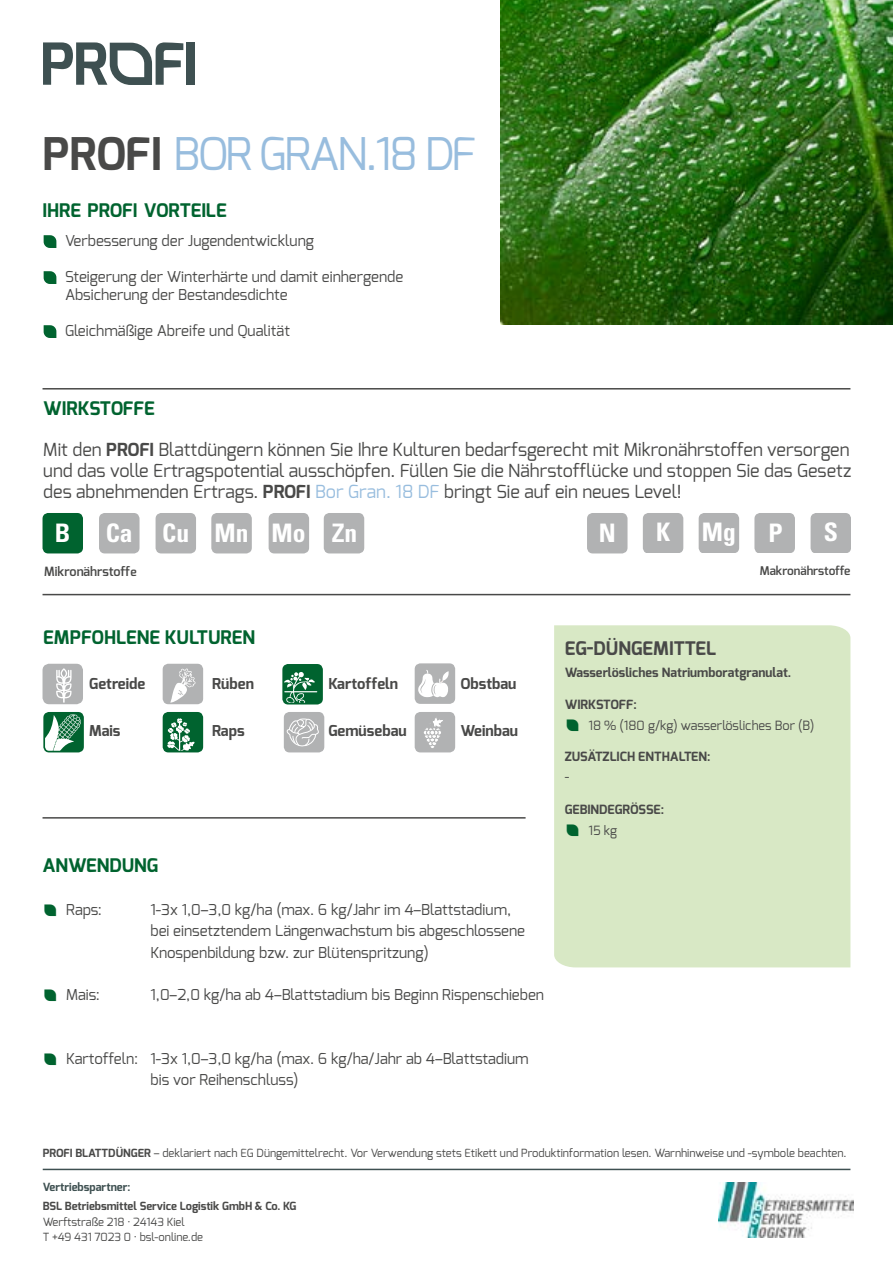
<style>
.page{position:relative;width:893px;height:1263px;background:#fff}
.page>*{position:absolute;margin:0;border:0;box-sizing:border-box;transform-origin:0 0}
.t1{font:45px "Exo";letter-spacing:-.05em;color:#98bdde}
.t2{font:700 condensed 25.5px "Univers";color:#fff}
.t3{font:700 18.75px "Exo";color:#00632f}
.t4{font:700 18.75px "Exo";color:#494948}
.t5{font:18px/21px "Exo";color:#494948;text-align:justify}
.t6{font:15px/21.3px "Exo";color:#494948}
.t7{font:700 15px "Exo";color:#494948}
.t8{font:700 12.75px "Exo";color:#494948}
.t9{font:12.75px "Exo";color:#494948}
.t10{font:600 12.75px "Exo";color:#494948}
.t11{font:600 12px "Exo";color:#494948}
.t12{font:11.25px/15.9px "Exo";color:#494948}
.t13{font:700 11.25px "Exo";letter-spacing:-.005em;color:#494948}
.t14{font:700 11.25px "Exo";color:#3e5051}
.s1{font-weight:700;color:#494948}
.s2{color:#00632f}
.s3{font-weight:700}
.s4{color:#98bdde}
.s5{font-size:12px}
</style>
<div class="page">
<hr style="left:43px;top:1169px;width:807px;height:1px;background:#3e5051">
<div style="left:187px;top:42px;width:8px;height:43px;background:#3e5051"></div>
<svg style="left:43px;top:42px;width:140px;height:43px"></svg>
<img style="left:719px;top:1182px;width:135px;height:55px">
<div style="left:554px;top:625px;width:296px;height:342px;background:#d8e8c5"></div>
<hr style="left:43px;top:388px;width:807px;height:1px;background:#494948">
<hr style="left:43px;top:594px;width:807px;height:1px;background:#494948">
<hr style="left:43px;top:817px;width:483px;height:2px;background:#494948">
<svg style="left:43px;top:235px;width:14px;height:13px"></svg>
<svg style="left:43px;top:271px;width:14px;height:13px"></svg>
<svg style="left:43px;top:325px;width:14px;height:13px"></svg>
<img style="left:501px;top:0;width:392px;height:324px">
<div style="left:644px;top:514px;width:38px;height:39px;background:#b1b2b3;border-radius:5px"></div>
<div style="left:643px;top:513px;width:40px;height:40px;border:2px solid #b1b2b3;border-radius:5px"></div>
<div style="left:699px;top:514px;width:39px;height:39px;background:#b1b2b3;border-radius:5px"></div>
<div style="left:699px;top:513px;width:40px;height:40px;border:2px solid #b1b2b3;border-radius:5px"></div>
<div style="left:811px;top:514px;width:39px;height:39px;background:#b1b2b3;border-radius:5px"></div>
<div style="left:811px;top:513px;width:39px;height:40px;border:2px solid #b1b2b3;border-radius:5px"></div>
<div style="left:163px;top:713px;width:39px;height:39px;background:#00632f;border-radius:5px"></div>
<svg style="left:167px;top:718px;width:28px;height:31px"></svg>
<div style="left:163px;top:712px;width:40px;height:40px;border:2px solid #00632f;border-radius:5px"></div>
<div style="left:415px;top:713px;width:39px;height:39px;background:#b1b2b3;border-radius:5px"></div>
<div style="left:415px;top:712px;width:40px;height:40px;border:2px solid #b1b2b3;border-radius:5px"></div>
<div style="left:415px;top:664px;width:39px;height:39px;background:#b1b2b3;border-radius:5px"></div>
<div style="left:415px;top:663px;width:40px;height:41px;border:2px solid #b1b2b3;border-radius:5px"></div>
<div style="left:285px;top:713px;width:38px;height:39px;background:#b1b2b3;border-radius:5px"></div>
<div style="left:284px;top:712px;width:40px;height:40px;border:2px solid #b1b2b3;border-radius:5px"></div>
<div style="left:163px;top:665px;width:39px;height:38px;background:#b1b2b3;border-radius:5px"></div>
<svg style="left:171px;top:668px;width:25px;height:33px"></svg>
<div style="left:163px;top:664px;width:40px;height:40px;border:2px solid #b1b2b3;border-radius:5px"></div>
<div style="left:43px;top:665px;width:39px;height:38px;background:#b1b2b3;border-radius:6px"></div>
<svg style="left:56px;top:668px;width:16px;height:33px"></svg>
<div style="left:43px;top:664px;width:40px;height:40px;border:2px solid #b1b2b3;border-radius:6px"></div>
<svg style="left:45px;top:715px;width:36px;height:37px"></svg>
<div style="left:43px;top:712px;width:41px;height:40px;border:2px solid #00632f;border-radius:5px"></div>
<div style="left:283px;top:665px;width:39px;height:39px;background:#00632f;border-radius:5px"></div>
<svg style="left:284px;top:672px;width:33px;height:32px"></svg>
<div style="left:282px;top:664px;width:41px;height:40px;border:2px solid #00632f;border-radius:5px"></div>
<svg style="left:286px;top:718px;width:33px;height:29px"></svg>
<svg style="left:423px;top:718px;width:20px;height:30px"></svg>
<svg style="left:418px;top:670px;width:31px;height:27px"></svg>
<div style="left:588px;top:514px;width:39px;height:39px;background:#b1b2b3;border-radius:5px"></div>
<div style="left:587px;top:513px;width:40px;height:40px;border:2px solid #b1b2b3;border-radius:5px"></div>
<div style="left:100px;top:514px;width:39px;height:39px;background:#b1b2b3;border-radius:5px"></div>
<div style="left:99px;top:513px;width:41px;height:40px;border:2px solid #b1b2b3;border-radius:5px"></div>
<div style="left:156px;top:514px;width:39px;height:39px;background:#b1b2b3;border-radius:5px"></div>
<div style="left:156px;top:513px;width:40px;height:40px;border:2px solid #b1b2b3;border-radius:5px"></div>
<div style="left:212px;top:514px;width:39px;height:39px;background:#b1b2b3;border-radius:5px"></div>
<div style="left:211px;top:513px;width:41px;height:40px;border:2px solid #b1b2b3;border-radius:5px"></div>
<div style="left:269px;top:514px;width:39px;height:39px;background:#b1b2b3;border-radius:5px"></div>
<div style="left:269px;top:513px;width:40px;height:40px;border:2px solid #b1b2b3;border-radius:5px"></div>
<div style="left:325px;top:514px;width:38px;height:39px;background:#b1b2b3;border-radius:5px"></div>
<div style="left:324px;top:513px;width:40px;height:40px;border:2px solid #b1b2b3;border-radius:5px"></div>
<div style="left:43px;top:514px;width:39px;height:39px;background:#00632f;border-radius:5px"></div>
<div style="left:43px;top:513px;width:40px;height:40px;border:2px solid #00632f;border-radius:5px"></div>
<div style="left:755px;top:514px;width:39px;height:39px;background:#b1b2b3;border-radius:5px"></div>
<div style="left:754px;top:513px;width:41px;height:40px;border:2px solid #b1b2b3;border-radius:5px"></div>
<h1 class="t1" style="left:43px;top:131px;width:436px"><span class="s1">PROFI</span> BOR GRAN.18 DF</h1>
<p class="t3" style="left:43px;top:200px;width:186px">IHRE PROFI VORTEILE</p>
<p class="t6" style="left:43px;top:231px;width:273px"><span class="s2">•</span> Verbesserung der Jugendentwicklung</p>
<p class="t6" style="left:65px;top:269px;width:340px;line-height:18px;text-indent:-22px"><span class="s2">•</span> Steigerung der Winterhärte und damit einhergende<br>Absicherung der Bestandesdichte</p>
<p class="t6" style="left:43px;top:321px;width:249px"><span class="s2">•</span> Gleichmäßige Abreife und Qualität</p>
<p class="t3" style="left:43px;top:398px;width:113px">WIRKSTOFFE</p>
<p class="t5" style="left:43px;top:440px;width:809px">Mit den <span class="s3">PROFI</span> Blattdüngern können Sie Ihre Kulturen bedarfsgerecht mit Mikronährstoffen versorgen und das volle Ertragspotential ausschöpfen. Füllen Sie die Nährstofflücke und stoppen Sie das Gesetz des abnehmenden Ertrags. <span class="s3">PROFI</span> <span class="s4">Bor Gran. 18 DF</span> bringt Sie auf ein neues Level!</p>
<h2 class="t2" style="left:656px;top:523px;width:81px">K Mg</h2>
<h2 class="t2" style="left:824px;top:523px;width:16px">S</h2>
<p class="t11" style="left:760px;top:564px;width:92px">Makronährstoffe</p>
<h2 class="t2" style="left:55px;top:524px;width:17px">B</h2>
<h2 class="t2" style="left:106px;top:524px;width:253px">Ca Cu Mn Mo Zn</h2>
<h2 class="t2" style="left:599px;top:524px;width:19px">N</h2>
<h2 class="t2" style="left:768px;top:523px;width:16px">P</h2>
<p class="t10" style="left:44px;top:564px;width:94px">Mikronährstoff<span class="s5">e</span></p>
<p class="t3" style="left:43px;top:626px;width:213px">EMPFOHLENE KULTUREN</p>
<p class="t7" style="left:89px;top:675px;width:58px">Getreide</p>
<p class="t7" style="left:89px;top:723px;width:33px">Mais</p>
<p class="t7" style="left:212px;top:675px;width:43px">Rüben</p>
<p class="t7" style="left:212px;top:723px;width:34px">Raps</p>
<p class="t7" style="left:328px;top:675px;width:71px">Kartoffeln</p>
<p class="t7" style="left:328px;top:723px;width:80px">Gemüsebau</p>
<p class="t7" style="left:460px;top:675px;width:57px">Obstbau</p>
<p class="t7" style="left:460px;top:723px;width:59px">Weinbau</p>
<p class="t3" style="left:43px;top:855px;width:117px">ANWENDUNG</p>
<p class="t6" style="left:43px;top:900px;width:61px"><span class="s2">•</span> Raps:</p>
<p class="t6" style="left:151px;top:900px;width:376px">1-3x 1,0–3,0 kg/ha (max. 6 kg/Jahr im 4–Blattstadium, bei einsetztendem Längenwachstum bis abgeschlossene<br>Knospenbildung bzw. zur Blütenspritzung)</p>
<p class="t6" style="left:43px;top:985px;width:59px"><span class="s2">•</span> Mais:</p>
<p class="t6" style="left:151px;top:985px;width:395px">1,0–2,0 kg/ha ab 4–Blattstadium bis Beginn Rispenschieben</p>
<p class="t6" style="left:151px;top:1049px;width:380px;text-indent:-108px"><span class="s2">•</span> Kartoffeln: 1-3x 1,0–3,0 kg/ha (max. 6 kg/ha/Jahr ab 4–Blattstadium bis vor Reihenschluss)</p>
<p class="t4" style="left:565px;top:638px;width:153px">EG-DÜNGEMITTEL</p>
<p class="t8" style="left:565px;top:665px;width:228px">Wasserlösliches Natriumboratgranulat.</p>
<p class="t8" style="left:565px;top:697px;width:73px">WIRKSTOFF:</p>
<p class="t9" style="left:565px;top:719px;width:251px"><span class="s2">•</span> 18 % (180 g/kg) wasserlösliches Bor (B)</p>
<p class="t8" style="left:565px;top:749px;width:147px">ZUSÄTZLICH ENTHALTEN:</p>
<p class="t9" style="left:565px;top:771px;width:6px">-</p>
<p class="t8" style="left:565px;top:802px;width:101px">GEBINDEGRÖSSE:</p>
<p class="t9" style="left:565px;top:824px;width:54px"><span class="s2">•</span> 15 kg</p>
<p class="t12" style="left:43px;top:1146px;width:805px"><span class="s3">PROFI BLATTDÜNGER</span> – deklariert nach EG Düngemittelrecht. Vor Verwendung stets Etikett und Produktinformation lesen. Warnhinweise und -symbole beachten.</p>
<p class="t14" style="left:43px;top:1180px;width:89px">Vertriebspartner:</p>
<p class="t13" style="left:43px;top:1199px;width:255px">BSL Betriebsmittel Service Logistik GmbH &amp; Co. KG</p>
<p class="t12" style="left:43px;top:1214px;width:162px">Werftstraße 218 · 24143 Kiel<br>T +49 431 7023 0 · bsl-online.de</p>
</div>
